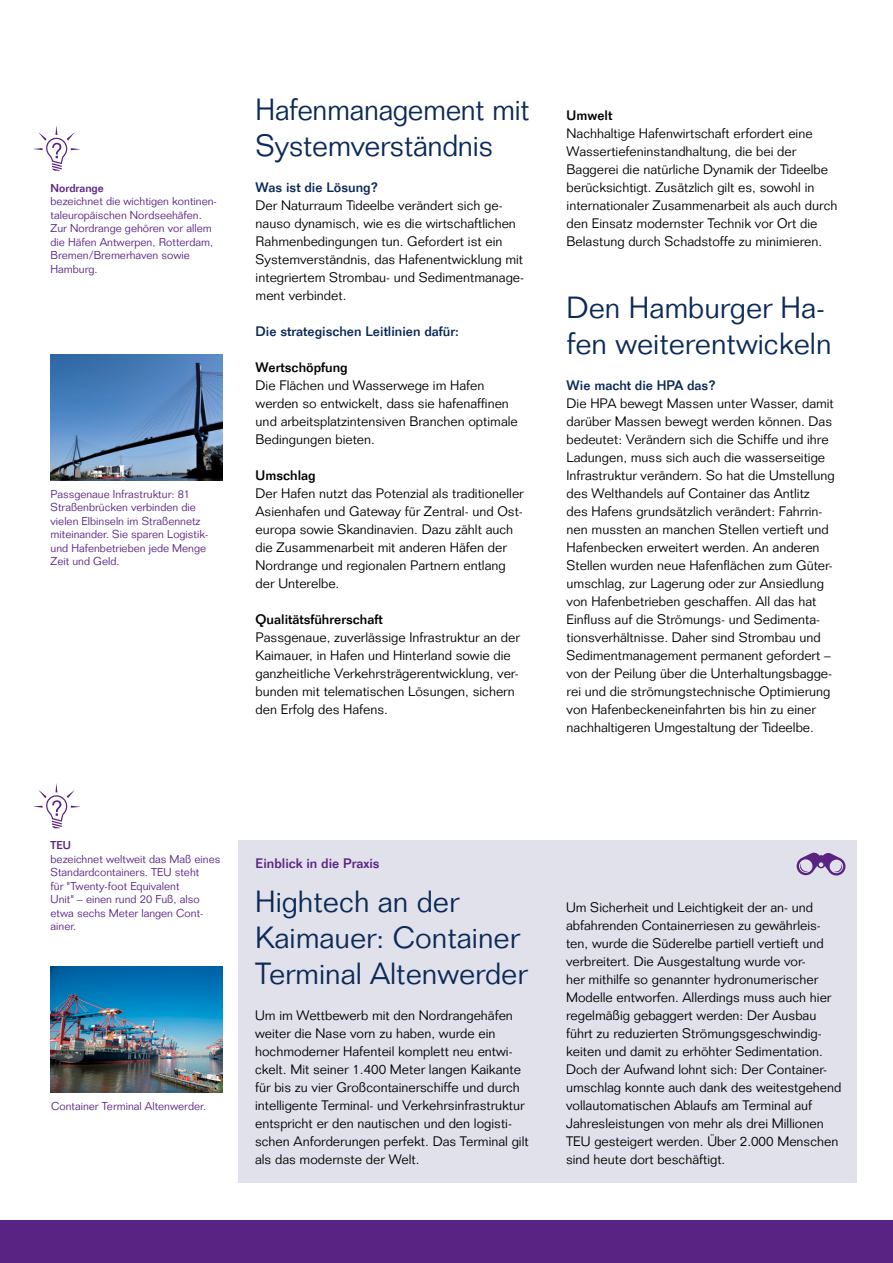
<style>
.page{position:relative;width:893px;height:1263px;background:#fff}
.page>*{position:absolute;margin:0;border:0;box-sizing:border-box;transform-origin:0 0}
.t1{font:300 30px/36px "Folio Std";color:#0c2a57}
.t2{font:300 30px/36px "Folio Std";color:#0c2a57;scale:.96 1}
.t3{font:300 13.5px/18px "Folio Std";color:#000}
.t4{font:500 13.5px "Folio Std";color:#0c2a57}
.t5{font:500 13.5px "Folio Std";color:#000}
.t6{font:500 13.5px "Folio Std";color:#592383}
.t7{font:300 11.25px/13.5px "Folio Std";color:#592383}
.t8{font:500 11.25px "Folio Std";color:#592383}
</style>
<div class="page">
<div style="left:0;top:1220px;width:893px;height:43px;background:#592383"></div>
<div style="left:238px;top:840px;width:618px;height:342px;background:#e1e1eb"></div>
<img style="left:51px;top:966px;width:172px;height:126px">
<img style="left:51px;top:354px;width:172px;height:126px">
<svg style="left:33px;top:126px;width:48px;height:45px"></svg>
<svg style="left:33px;top:783px;width:48px;height:45px"></svg>
<svg style="left:797px;top:853px;width:48px;height:22px"></svg>
<p class="t8" style="left:51px;top:181px;width:55px">Nordrange</p>
<p class="t7" style="left:51px;top:194px;width:168px">bezeichnet die wichtigen kontinen&shy;taleuropäischen Nordseehäfen.<br>Zur Nordrange gehören vor allem die Häfen Antwerpen, Rotterdam,<br>Bremen/Bremerhaven sowie<br>Hamburg.</p>
<p class="t7" style="left:51px;top:487px;width:159px">Passgenaue Infrastruktur: 81<br>Straßenbrücken verbinden die vielen Elbinseln im Straßennetz miteinander. Sie sparen Logistik&shy;und Hafenbetrieben jede Menge<br>Zeit und Geld.</p>
<p class="t2" style="left:256px;top:92px;width:287px">Hafenmanagement mit<br>Systemverständnis</p>
<p class="t4" style="left:256px;top:179px;width:124px">Was ist die Lösung?</p>
<p class="t3" style="left:256px;top:196px;width:270px">Der Naturraum Tideelbe verändert sich ge&shy;nauso dynamisch, wie es die wirtschaftlichen Rahmenbedingungen tun. Gefordert ist ein Systemverständnis, das Hafenentwicklung mit integriertem Strombau- und Sedimentmanage&shy;ment verbindet.</p>
<p class="t4" style="left:256px;top:323px;width:205px">Die strategischen Leitlinien dafür:</p>
<p class="t5" style="left:256px;top:359px;width:94px">Wertschöpfung</p>
<p class="t3" style="left:256px;top:376px;width:264px">Die Flächen und Wasserwege im Hafen werden so entwickelt, dass sie hafenaffinen und arbeitsplatzintensiven Branchen optimale Bedingungen bieten.</p>
<p class="t5" style="left:256px;top:467px;width:62px">Umschlag</p>
<p class="t3" style="left:256px;top:484px;width:270px">Der Hafen nutzt das Potenzial als traditioneller Asienhafen und Gateway für Zentral- und Ost&shy;europa sowie Skandinavien. Dazu zählt auch die Zusammenarbeit mit anderen Häfen der Nordrange und regionalen Partnern entlang der Unterelbe.</p>
<p class="t5" style="left:256px;top:611px;width:129px">Qualitätsführerschaft</p>
<p class="t3" style="left:256px;top:628px;width:266px">Passgenaue, zuverlässige Infrastruktur an der Kaimauer, in Hafen und Hinterland sowie die ganzheitliche Verkehrsträgerentwicklung, ver&shy;bunden mit telematischen Lösungen, sichern den Erfolg des Hafens.</p>
<p class="t5" style="left:567px;top:107px;width:47px">Umwelt</p>
<p class="t3" style="left:567px;top:124px;width:272px">Nachhaltige Hafenwirtschaft erfordert eine Wassertiefeninstandhaltung, die bei der Baggerei die natürliche Dynamik der Tideelbe berücksichtigt. Zusätzlich gilt es, sowohl in internationaler Zusammenarbeit als auch durch den Einsatz modernster Technik vor Ort die Belastung durch Schadstoffe zu minimieren.</p>
<p class="t1" style="left:567px;top:290px;width:267px">Den Hamburger Ha&shy;fen weiterentwickeln</p>
<p class="t4" style="left:567px;top:377px;width:151px">Wie macht die HPA das?</p>
<p class="t3" style="left:567px;top:394px;width:270px">Die HPA bewegt Massen unter Wasser, damit darüber Massen bewegt werden können. Das bedeutet: Verändern sich die Schiffe und ihre Ladungen, muss sich auch die wasserseitige Infrastruktur verändern. So hat die Umstellung des Welthandels auf Container das Antlitz<br>des Hafens grundsätzlich verändert: Fahrrin&shy;nen mussten an manchen Stellen vertieft und Hafenbecken erweitert werden. An anderen Stellen wurden neue Hafenflächen zum Güter&shy;umschlag, zur Lagerung oder zur Ansiedlung von Hafenbetrieben geschaffen. All das hat Einfluss auf die Strömungs- und Sedimenta&shy;tionsverhältnisse. Daher sind Strombau und Sedimentmanagement permanent gefordert – von der Peilung über die Unterhaltungsbagge&shy;rei und die strömungstechnische Optimierung von Hafenbeckeneinfahrten bis hin zu einer nachhaltigeren Umgestaltung der Tideelbe.</p>
<p class="t8" style="left:51px;top:838px;width:22px">TEU</p>
<p class="t7" style="left:51px;top:852px;width:171px">bezeichnet weltweit das Maß eines<br>Standardcontainers. TEU steht<br>für "Twenty-foot Equivalent<br>Unit" – einen rund 20 Fuß, also etwa sechs Meter langen Cont&shy;ainer.</p>
<p class="t7" style="left:51px;top:1099px;width:157px">Container Terminal Altenwerder.</p>
<p class="t6" style="left:256px;top:855px;width:126px">Einblick in die Praxis</p>
<p class="t1" style="left:255px;top:884px;width:274px">Hightech an der<br>Kaimauer: Container<br>Terminal Altenwerder</p>
<p class="t3" style="left:255px;top:1006px;width:275px">Um im Wettbewerb mit den Nordrangehäfen weiter die Nase vorn zu haben, wurde ein hochmoderner Hafenteil komplett neu entwi&shy;ckelt. Mit seiner 1.400 Meter langen Kaikante für bis zu vier Großcontainerschiffe und durch intelligente Terminal- und Verkehrsinfrastruktur entspricht er den nautischen und den logisti&shy;schen Anforderungen perfekt. Das Terminal gilt als das modernste der Welt.</p>
<p class="t3" style="left:566px;top:898px;width:277px">Um Sicherheit und Leichtigkeit der an- und abfahrenden Containerriesen zu gewährleis&shy;ten, wurde die Süderelbe partiell vertieft und verbreitert. Die Ausgestaltung wurde vor-<br>her mithilfe so genannter hydronumerischer Modelle entworfen. Allerdings muss auch hier regelmäßig gebaggert werden: Der Ausbau führt zu reduzierten Strömungsgeschwindig&shy;keiten und damit zu erhöhter Sedimentation.<br>Doch der Aufwand lohnt sich: Der Container&shy;umschlag konnte auch dank des weitestgehend vollautomatischen Ablaufs am Terminal auf Jahresleistungen von mehr als drei Millionen TEU gesteigert werden. Über 2.000 Menschen sind heute dort beschäftigt.</p>
</div>
